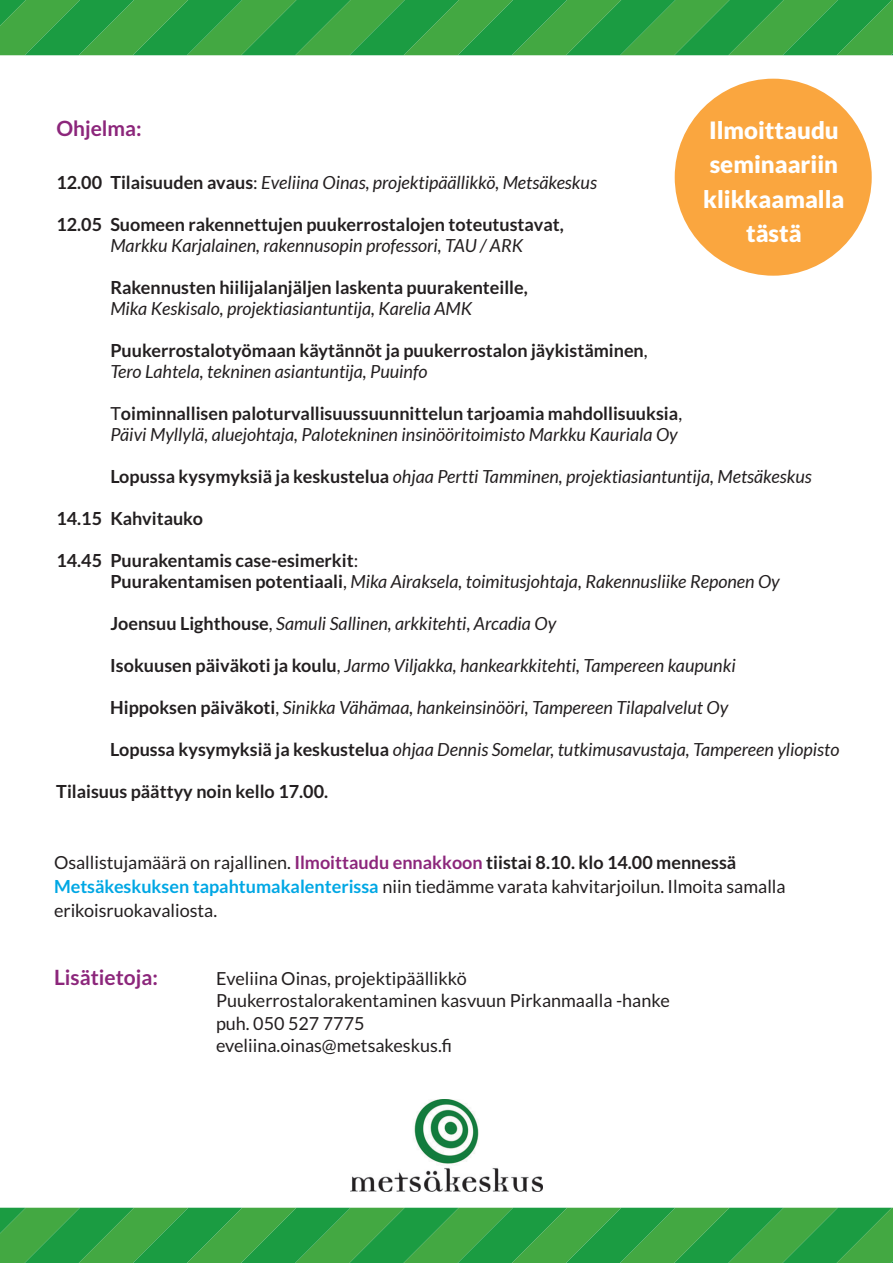
<style>
.page{position:relative;width:893px;height:1263px;background:#fff}
.page>*{position:absolute;margin:0;border:0;box-sizing:border-box;transform-origin:0 0}
.t1{font:900 24px/34.5px "Lato";color:#fff;text-align:center}
.t2{font:700 21px "Lato";color:#8c267b}
.t3{font:italic 18px/21px "Lato";color:#231f20}
.t4{font:700 18px/21px "Lato";color:#231f20}
.t5{font:18px/22.5px "Lato";color:#231f20}
.s1{font-weight:700;font-style:normal}
.s2{font-style:normal}
.s3{font-weight:400}
.s4{font-weight:400;font-style:italic}
.s5{font-weight:700;color:#8c267b}
.s6{font-weight:700}
.s7{font-weight:700;color:#00a7e4}
</style>
<div class="page">
<svg style="left:0;top:0;width:893px;height:56px"></svg>
<svg style="left:0;top:1208px;width:893px;height:55px"></svg>
<img style="left:351px;top:1099px;width:191px;height:92px">
<div style="left:675px;top:79px;width:197px;height:197px;background:#faa63f;border-radius:50%"></div>
<h1 class="t1" style="left:703px;top:112px;width:143px">Ilmoittaudu seminaariin klikkaamalla tästä</h1>
<p class="t2" style="left:56px;top:117px;width:87px">Ohjelma:</p>
<p class="t3" style="left:56px;top:172px;width:542px"><span class="s1">12.00 Tilaisuuden avaus</span><span class="s2">:</span> Eveliina Oinas, projektipäällikkö, Metsäkeskus</p>
<p class="t4" style="left:56px;top:213px;width:509px">12.05 Suomeen rakennettujen puukerrostalojen toteutustavat,</p>
<p class="t3" style="left:110px;top:235px;width:414px">Markku Karjalainen, rakennusopin professori, TAU / ARK</p>
<p class="t4" style="left:110px;top:276px;width:419px">Rakennusten hiilijalanjäljen laskenta puurakenteille,</p>
<p class="t3" style="left:110px;top:298px;width:363px">Mika Keskisalo, projektiasiantuntija, Karelia AMK</p>
<p class="t4" style="left:110px;top:339px;width:539px">Puukerrostalotyömaan käytännöt ja puukerrostalon jäykistäminen<span class="s3">,<br></span><span class="s4">Tero Lahtela, tekninen asiantuntija, Puuinfo</span></p>
<p class="t3" style="left:110px;top:403px;width:574px"><span class="s2">T</span><span class="s1">oiminnallisen paloturvallisuussuunnittelun tarjoamia mahdollisuuksia</span><span class="s2">,<br></span>Päivi Myllylä, aluejohtaja, Palotekninen insinööritoimisto Markku Kauriala Oy</p>
<p class="t3" style="left:110px;top:466px;width:703px"><span class="s1">Lopussa kysymyksiä ja keskustelua</span> ohjaa Pertti Tamminen, projektiasiantuntija, Metsäkeskus</p>
<p class="t4" style="left:56px;top:507px;width:148px">14.15 Kahvitauko</p>
<p class="t4" style="left:110px;top:549px;width:671px;text-indent:-54px">14.45 Puurakentamis case-esimerkit<span class="s3">:<br></span>Puurakentamisen potentiaali<span class="s3">,</span> <span class="s4">Mika Airaksela, toimitusjohtaja, Rakennusliike Reponen Oy</span></p>
<p class="t3" style="left:110px;top:613px;width:447px"><span class="s1">Joensuu Lighthouse</span><span class="s2">,</span> Samuli Sallinen, arkkitehti, Arcadia Oy</p>
<p class="t3" style="left:110px;top:655px;width:627px"><span class="s1">Isokuusen päiväkoti ja koulu</span><span class="s2">,</span> Jarmo Viljakka, hankearkkitehti, Tampereen kaupunki</p>
<p class="t3" style="left:110px;top:697px;width:619px"><span class="s1">Hippoksen päiväkoti</span><span class="s2">,</span> Sinikka Vähämaa, hankeinsinööri, Tampereen Tilapalvelut Oy</p>
<p class="t3" style="left:110px;top:739px;width:731px"><span class="s1">Lopussa kysymyksiä ja keskustelua</span> ohjaa Dennis Somelar, tutkimusavustaja, Tampereen yliopisto</p>
<p class="t4" style="left:56px;top:780px;width:273px">Tilaisuus päättyy noin kello 17.00.</p>
<p class="t5" style="left:54px;top:850px;width:733px;line-height:24.2px">Osallistujamäärä on rajallinen. <span class="s5">Ilmoittaudu ennakkoon</span> <span class="s6">tiistai 8.10. klo 14.00 mennessä<br></span><span class="s7">Metsäkeskuksen tapahtumakalenterissa</span> niin tiedämme varata kahvitarjoilun. Ilmoita samalla erikoisruokavaliosta.</p>
<p class="t2" style="left:54px;top:965px;width:105px">Lisätietoja:</p>
<p class="t5" style="left:216px;top:967px;width:455px">Eveliina Oinas, projektipäällikkö Puukerrostalorakentaminen kasvuun Pirkanmaalla -hanke puh. 050 527 7775<br>eveliina.oinas@metsakeskus.fi</p>
</div>
